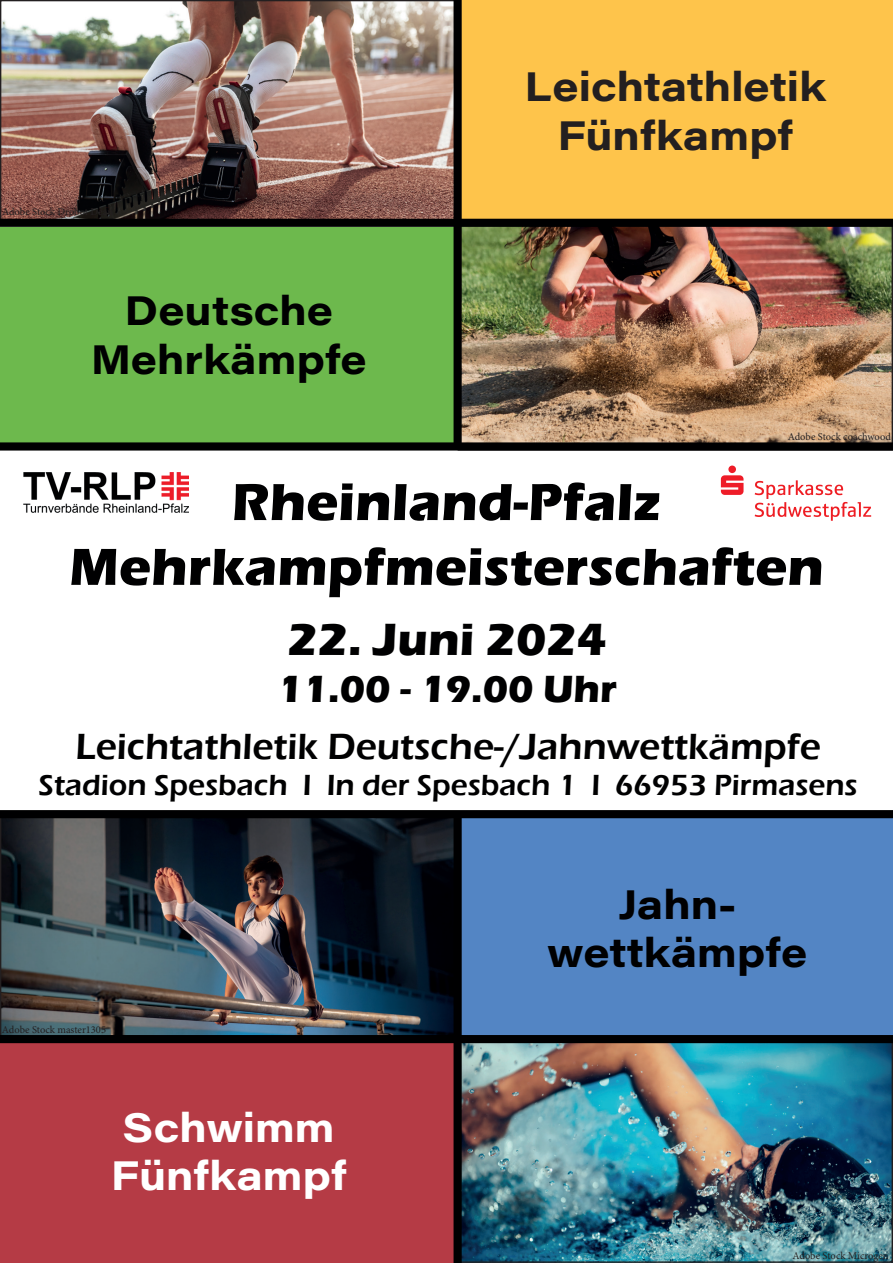
<style>
.page{position:relative;width:893px;height:1263px;background:#fff}
.page>*{position:absolute;margin:0;border:0;box-sizing:border-box;transform-origin:0 0}
.t1{font:700 54px/64.8px "Eras ITC";color:#000001;text-align:center}
.t2{font:700 46.5px "Eras ITC";color:#000001}
.t3{font:40.65px/48.9px "Acumin Variable Concept";color:#000001;text-align:center}
.t4{font:40.65px/48.9px "Acumin Variable Concept";color:#231f20;text-align:center}
.t5{font:40.65px/48.9px "Acumin Variable Concept";color:#fff;text-align:center}
.t6{font:700 39px "Eras ITC";color:#000001}
.t7{font:600 37.5px "Eras ITC";color:#000001}
.t8{font:600 30px "Eras ITC";color:#000001}
.t9{font:10.5px "Minion Pro";letter-spacing:-.005em;color:#231f20}
</style>
<div class="page">
<img style="left:2px;top:2px;width:452px;height:217px">
<img style="left:462px;top:227px;width:429px;height:215px">
<div style="left:458px;top:0;width:435px;height:223px;background:#fec44b"></div>
<div style="left:0;top:227px;width:458px;height:215px;background:#6db94d"></div>
<div style="left:454px;top:0;width:8px;height:444px;background:#000001"></div>
<div style="left:0;top:219px;width:893px;height:8px;background:#000001"></div>
<div style="left:0;top:442px;width:893px;height:9px;background:#000001"></div>
<img style="left:2px;top:818px;width:452px;height:217px">
<img style="left:462px;top:1043px;width:429px;height:218px">
<div style="left:0;top:1039px;width:458px;height:224px;background:#b53b45"></div>
<div style="left:462px;top:817px;width:431px;height:222px;background:#5385c4"></div>
<div style="left:0;top:1035px;width:893px;height:8px;background:#000001"></div>
<div style="left:0;top:810px;width:893px;height:8px;background:#000001"></div>
<div style="left:454px;top:811px;width:8px;height:452px;background:#000001"></div>
<img style="left:23px;top:472px;width:165px;height:40px">
<svg style="left:721px;top:465px;width:22px;height:30px"></svg>
<svg style="left:755px;top:480px;width:116px;height:41px"></svg>
<p class="t9" style="left:2px;top:205px;width:112px">Adobe Stock Drobot Dean</p>
<h3 class="t3" style="left:91px;top:285px;width:277px">Deutsche<br>Mehrkämpfe</h3>
<h3 class="t4" style="left:524px;top:61px;width:303px">Leichtathletik<br>Fünfkampf</h3>
<p class="t9" style="left:788px;top:430px;width:105px">Adobe Stock coachwood</p>
<h1 class="t1" style="left:69px;top:470px;width:756px">Rheinland-Pfalz<br>Mehrkampfmeisterschaften</h1>
<h2 class="t2" style="left:288px;top:613px;width:321px">22. Juni 2024</h2>
<h3 class="t6" style="left:277px;top:667px;width:341px">11.00 - 19.00 Uhr</h3>
<h3 class="t7" style="left:76px;top:725px;width:747px">Leichtathletik Deutsche-/Jahnwettkämpfe</h3>
<h3 class="t8" style="left:39px;top:768px;width:821px">Stadion Spesbach I In der Spesbach 1 I 66953 Pirmasens</h3>
<p class="t9" style="left:2px;top:1023px;width:106px">Adobe Stock master1305</p>
<h3 class="t5" style="left:111px;top:1101px;width:237px">Schwimm<br>Fünfkampf</h3>
<h3 class="t3" style="left:547px;top:878px;width:261px">Jahn&shy;wettkämpfe</h3>
<p class="t9" style="left:792px;top:1248px;width:98px">Adobe Stock Microgen</p>
</div>
